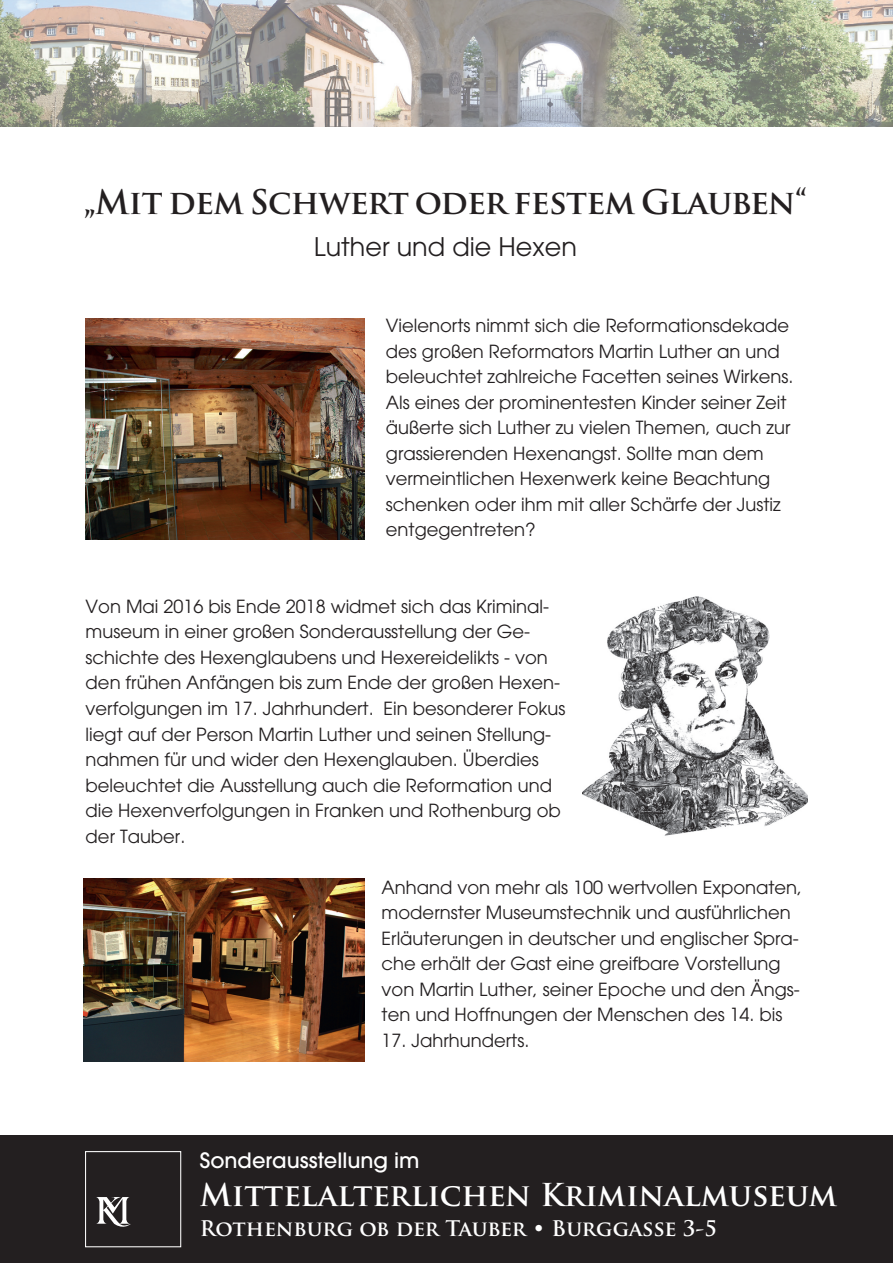
<style>
.page{position:relative;width:893px;height:1263px;background:#fff}
.page>*{position:absolute;margin:0;border:0;box-sizing:border-box;transform-origin:0 0}
.t1{font:700 33px "Trajan Pro";letter-spacing:-.025em;color:#231f20}
.t2{font:700 30.75px "Trajan Pro";color:#fff}
.t3{font:25.5px "Avant Garde";color:#231f20}
.t4{font:700 21px "Trajan Pro";letter-spacing:-.01em;color:#fff}
.t5{font:500 21px "Avant Garde";color:#fff}
.t6{font:18px/25.5px "Avant Garde";color:#231f20}
.s1{font-family:"Avant Garde";font-weight:400}
</style>
<div class="page">
<div style="left:0;top:1135px;width:893px;height:128px;background:#231f20"></div>
<svg style="left:96px;top:1197px;width:35px;height:30px"></svg>
<div style="left:85px;top:1151px;width:96px;height:96px;border:1px solid #fff"></div>
<img style="left:583px;top:596px;width:224px;height:240px">
<img style="left:84px;top:878px;width:281px;height:184px">
<img style="left:85px;top:318px;width:280px;height:221px">
<img style="left:0;top:0;width:893px;height:127px">
<h1 class="t1" style="left:84px;top:182px;width:724px">„Mit dem Schwert oder festem Glauben“</h1>
<h3 class="t3" style="left:314px;top:232px;width:264px">Luther und die Hexen</h3>
<p class="t6" style="left:386px;top:313px;width:409px">Vielenorts nimmt sich die Reformationsdekade des großen Reformators Martin Luther an und beleuchtet zahlreiche Facetten seines Wirkens.<br>Als eines der prominentesten Kinder seiner Zeit äußerte sich Luther zu vielen Themen, auch zur grassierenden Hexenangst. Sollte man dem vermeintlichen Hexenwerk keine Beachtung schenken oder ihm mit aller Schärfe der Justiz entgegentreten?</p>
<p class="t6" style="left:86px;top:594px;width:481px">Von Mai 2016 bis Ende 2018 widmet sich das Kriminal&shy;museum in einer großen Sonderausstellung der Ge&shy;schichte des Hexenglaubens und Hexereidelikts - von den frühen Anfängen bis zum Ende der großen Hexen&shy;verfolgungen im 17. Jahrhundert. Ein besonderer Fokus liegt auf der Person Martin Luther und seinen Stellung&shy;nahmen für und wider den Hexenglauben. Überdies beleuchtet die Ausstellung auch die Reformation und die Hexenverfolgungen in Franken und Rothenburg ob der Tauber.</p>
<p class="t6" style="left:382px;top:874px;width:422px">Anhand von mehr als 100 wertvollen Exponaten, modernster Museumstechnik und ausführlichen Erläuterungen in deutscher und englischer Spra&shy;che erhält der Gast eine greifbare Vorstellung von Martin Luther, seiner Epoche und den Ängs&shy;ten und Hoffnungen der Menschen des 14. bis</p>
<p class="t6" style="left:382px;top:1027px;width:149px">17. Jahrhunderts.</p>
<p class="t5" style="left:200px;top:1147px;width:221px">Sonderausstellung im</p>
<h2 class="t2" style="left:200px;top:1175px;width:639px">Mittelalterlichen Kriminalmuseum</h2>
<p class="t4" style="left:200px;top:1215px;width:519px">Rothenburg ob der Tauber <span class="s1">•</span> Burggasse 3-5</p>
</div>
